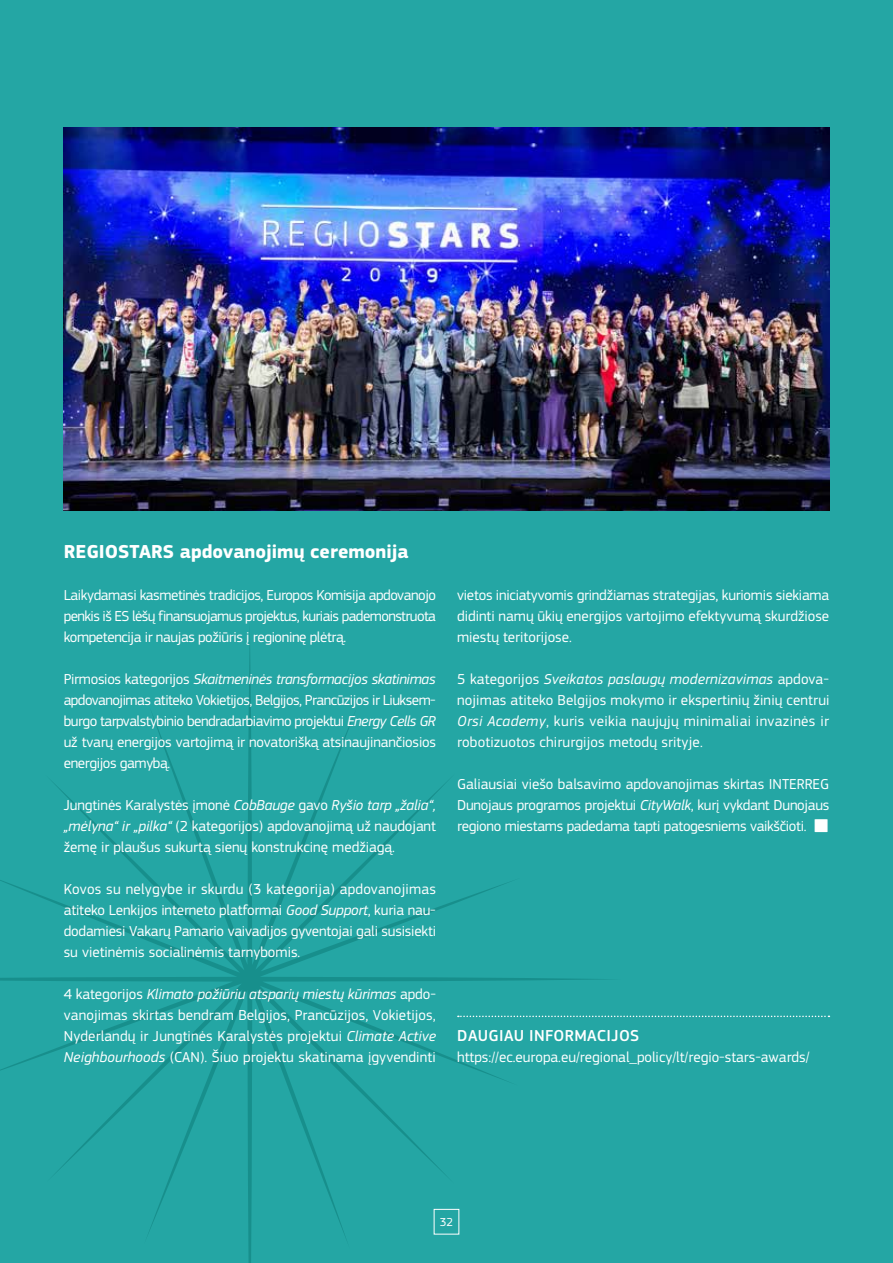
<style>
.page{position:relative;width:893px;height:1263px;background:#24a6a4}
.page>*{position:absolute;margin:0;border:0;box-sizing:border-box;transform-origin:0 0}
.t1{font:700 19.5px "EC Square Sans Pro";color:#fff}
.t2{font:500 16.5px "EC Square Sans Pro";letter-spacing:.02em;color:#fff}
.t3{font:15px/21px "EC Square Sans Pro";color:#fff;text-align:justify}
.t4{font:12px "EC Square Sans Pro";color:#fff}
.s1{font-style:italic}
</style>
<div class="page">
<img style="left:64px;top:128px;width:765px;height:382px">
<svg style="left:0;top:641px;width:605px;height:622px"></svg>
<svg style="left:458px;top:1015px;width:371px;height:2px"></svg>
<h1 class="t1" style="left:64px;top:540px;width:346px">REGIOSTARS apdovanojimų ceremonija</h1>
<p class="t3" style="left:64px;top:585px;width:374px">Laikydamasi kasmetinės tradicijos, Europos Komisija apdovanojo penkis iš ES lėšų finansuojamus projektus, kuriais pademonstruota kompetencija ir naujas požiūris į regioninę plėtrą.</p>
<p class="t3" style="left:64px;top:669px;width:374px">Pirmosios kategorijos <span class="s1">Skaitmeninės transformacijos skatinimas </span>apdovanojimas atiteko Vokietijos, Belgijos, Prancūzijos ir Liuksem&shy;burgo tarpvalstybinio bendradarbiavimo projektui <span class="s1">Energy Cells GR </span>už tvarų energijos vartojimą ir novatorišką atsinaujinančiosios energijos gamybą.</p>
<p class="t3" style="left:64px;top:795px;width:374px">Jungtinės Karalystės įmonė <span class="s1">CobBauge</span> gavo <span class="s1">Ryšio tarp „žalia“, „mėlyna“ ir „pilka“</span> (2 kategorijos) apdovanojimą už naudojant žemę ir plaušus sukurtą sienų konstrukcinę medžiagą.</p>
<p class="t3" style="left:64px;top:879px;width:374px">Kovos su nelygybe ir skurdu (3 kategorija) apdovanojimas atiteko Lenkijos interneto platformai <span class="s1">Good Support</span>, kuria nau&shy;dodamiesi Vakarų Pamario vaivadijos gyventojai gali susisiekti su vietinėmis socialinėmis tarnybomis.</p>
<p class="t3" style="left:64px;top:984px;width:374px">4 kategorijos <span class="s1">Klimato požiūriu atsparių miestų kūrimas</span> apdo&shy;vanojimas skirtas bendram Belgijos, Prancūzijos, Vokietijos, Nyderlandų ir Jungtinės Karalystės projektui <span class="s1">Climate Active Neighbourhoods</span> (CAN). Šiuo projektu skatinama įgyvendinti</p>
<p class="t3" style="left:457px;top:585px;width:374px">vietos iniciatyvomis grindžiamas strategijas, kuriomis siekiama didinti namų ūkių energijos vartojimo efektyvumą skurdžiose miestų teritorijose.</p>
<p class="t3" style="left:457px;top:669px;width:374px">5 kategorijos <span class="s1">Sveikatos paslaugų modernizavimas</span> apdova&shy;nojimas atiteko Belgijos mokymo ir ekspertinių žinių centrui <span class="s1">Orsi Academy</span>, kuris veikia naujųjų minimaliai invazinės ir robotizuotos chirurgijos metodų srityje.</p>
<p class="t3" style="left:457px;top:774px;width:374px">Galiausiai viešo balsavimo apdovanojimas skirtas INTERREG Dunojaus programos projektui <span class="s1">CityWalk</span>, kurį vykdant Dunojaus regiono miestams padedama tapti patogesniems vaikščioti.</p>
<p class="t2" style="left:457px;top:1026px;width:183px">DAUGIAU INFORMACIJOS</p>
<p class="t3" style="left:457px;top:1047px;width:354px">https://ec.europa.eu/regional_policy/lt/regio-stars-awards/</p>
<p class="t4" style="left:440px;top:1215px;width:15px">32</p>
</div>
